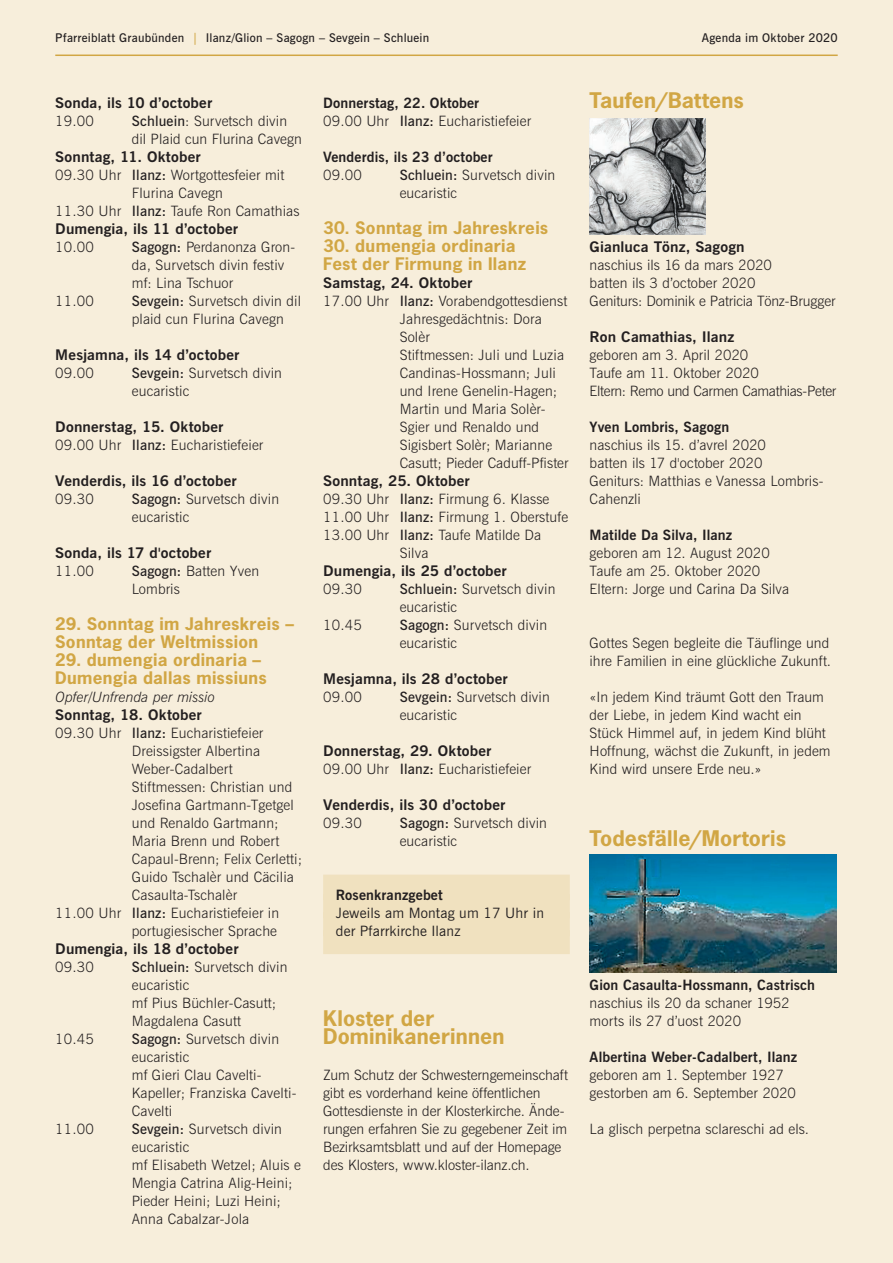
<style>
.page{position:relative;width:893px;height:1263px;background:#f7eedb}
.page>*{position:absolute;margin:0;border:0;box-sizing:border-box;transform-origin:0 0}
.t1{font:700 20.25px/18px "News Gothic";letter-spacing:.005em;color:#d1a644;scale:1.05 1}
.t2{font:700 16.35px/18px "News Gothic";letter-spacing:.015em;color:#d1a644;scale:1.05 1}
.t3{font:700 14.7px "News Gothic BT";letter-spacing:.01em;color:#231f20;scale:1.05 1}
.t4{font:300 14.25px/18px "News Gothic BT";letter-spacing:.01em;color:#231f20}
.t5{font:700 14.25px "News Gothic BT";letter-spacing:.01em;color:#231f20}
.t6{font:14.25px/18px "News Gothic BT";letter-spacing:.01em;color:#231f20}
.t7{font:italic 300 14.25px "News Gothic BT";color:#231f20}
.t8{font:600 12px "News Gothic BT";letter-spacing:.02em;color:#231f20}
.s1{color:#d1a644}
.s2{font-weight:600}
.s3{font-weight:700}
</style>
<div class="page">
<hr style="left:55px;top:55px;width:783px;height:1px;background:#d1a644">
<div style="left:323px;top:875px;width:247px;height:25px;background:#f0e1bf"></div>
<div style="left:323px;top:894px;width:247px;height:24px;background:#f0e1bf"></div>
<div style="left:323px;top:912px;width:247px;height:24px;background:#f0e1bf"></div>
<div style="left:323px;top:930px;width:247px;height:24px;background:#f0e1bf"></div>
<img style="left:590px;top:118px;width:115px;height:116px">
<img style="left:590px;top:854px;width:246px;height:118px">
<p class="t8" style="left:55px;top:31px;width:375px">Pfarreiblatt Graubünden <span class="s1">|</span> Ilanz/Glion – Sagogn – Sevgein – Schluein</p>
<p class="t8" style="left:702px;top:31px;width:137px">Agenda im Oktober 2020</p>
<p class="t3" style="left:55px;top:94px;width:151px">Sonda, ils 10 d’october</p>
<p class="t4" style="left:55px;top:112px;width:40px">19.00</p>
<p class="t4" style="left:132px;top:112px;width:171px"><span class="s2">Schluein</span>: Survetsch divin dil Plaid cun Flurina Cavegn</p>
<p class="t3" style="left:55px;top:148px;width:140px">Sonntag, 11. Oktober</p>
<p class="t4" style="left:55px;top:166px;width:231px">09.30 Uhr <span class="s2">Ilanz:</span> Wortgottesfeier mit</p>
<p class="t4" style="left:132px;top:184px;width:92px">Flurina Cavegn</p>
<p class="t4" style="left:55px;top:202px;width:246px">11.30 Uhr <span class="s2">Ilanz:</span> Taufe Ron Camathias</p>
<p class="t3" style="left:55px;top:220px;width:176px">Dumengia, ils 11 d’october</p>
<p class="t4" style="left:55px;top:238px;width:40px">10.00</p>
<p class="t4" style="left:132px;top:238px;width:165px"><span class="s2">Sagogn:</span> Perdanonza Gron&shy;da, Survetsch divin festiv mf: Lina Tschuor</p>
<p class="t4" style="left:55px;top:292px;width:40px">11.00</p>
<p class="t4" style="left:132px;top:292px;width:171px"><span class="s2">Sevgein:</span> Survetsch divin dil plaid cun Flurina Cavegn</p>
<p class="t3" style="left:55px;top:346px;width:177px">Mesjamna, ils 14 d’october</p>
<p class="t4" style="left:55px;top:364px;width:40px">09.00</p>
<p class="t4" style="left:132px;top:364px;width:152px"><span class="s2">Sevgein:</span> Survetsch divin eucaristic</p>
<p class="t3" style="left:55px;top:418px;width:162px">Donnerstag, 15. Oktober</p>
<p class="t4" style="left:55px;top:436px;width:210px">09.00 Uhr <span class="s2">Ilanz:</span> Eucharistiefeier</p>
<p class="t3" style="left:55px;top:472px;width:174px">Venderdis, ils 16 d’october</p>
<p class="t4" style="left:55px;top:490px;width:40px">09.30</p>
<p class="t4" style="left:132px;top:490px;width:149px"><span class="s2">Sagogn:</span> Survetsch divin eucaristic</p>
<p class="t3" style="left:55px;top:544px;width:150px">Sonda, ils 17 d'october</p>
<p class="t4" style="left:55px;top:562px;width:40px">11.00</p>
<p class="t4" style="left:132px;top:562px;width:129px"><span class="s2">Sagogn:</span> Batten Yven<br>Lombris</p>
<p class="t2" style="left:55px;top:614px;width:229px">29. Sonntag im Jahreskreis –<br>Sonntag der Weltmission</p>
<p class="t2" style="left:55px;top:650px;width:203px">29. dumengia ordinaria –<br>Dumengia dallas missiuns</p>
<p class="t7" style="left:56px;top:688px;width:161px">Opfer/Unfrenda per missio</p>
<p class="t3" style="left:55px;top:706px;width:141px">Sonntag, 18. Oktober</p>
<p class="t4" style="left:55px;top:724px;width:210px">09.30 Uhr <span class="s2">Ilanz:</span> Eucharistiefeier</p>
<p class="t4" style="left:132px;top:742px;width:130px">Dreissigster Albertina</p>
<p class="t4" style="left:132px;top:760px;width:102px">Weber-Cadalbert</p>
<p class="t4" style="left:132px;top:778px;width:162px">Stiftmessen: Christian und</p>
<p class="t4" style="left:132px;top:796px;width:163px">Josefina Gartmann-Tgetgel</p>
<p class="t4" style="left:132px;top:814px;width:148px">und Renaldo Gartmann;</p>
<p class="t4" style="left:132px;top:832px;width:149px">Maria Brenn und Robert</p>
<p class="t4" style="left:132px;top:850px;width:172px">Capaul-Brenn; Felix Cerletti;</p>
<p class="t4" style="left:132px;top:868px;width:164px">Guido Tschalèr und Cäcilia</p>
<p class="t4" style="left:132px;top:886px;width:107px">Casaulta-Tschalèr</p>
<p class="t4" style="left:55px;top:904px;width:226px">11.00 Uhr <span class="s2">Ilanz:</span> Eucharistiefeier in</p>
<p class="t4" style="left:132px;top:922px;width:147px">portugiesischer Sprache</p>
<p class="t3" style="left:55px;top:940px;width:176px">Dumengia, ils 18 d’october</p>
<p class="t4" style="left:55px;top:958px;width:40px">09.30</p>
<p class="t4" style="left:132px;top:958px;width:157px"><span class="s2">Schluein:</span> Survetsch divin eucaristic<br>mf Pius Büchler-Casutt;<br>Magdalena Casutt</p>
<p class="t4" style="left:55px;top:1030px;width:40px">10.45</p>
<p class="t4" style="left:132px;top:1030px;width:166px"><span class="s2">Sagogn:</span> Survetsch divin eucaristic<br>mf Gieri Clau Cavelti-<br>Kapeller; Franziska Cavelti-<br>Cavelti</p>
<p class="t4" style="left:55px;top:1120px;width:40px">11.00</p>
<p class="t4" style="left:132px;top:1120px;width:171px"><span class="s2">Sevgein:</span> Survetsch divin eucaristic<br>mf Elisabeth Wetzel; Aluis e<br>Mengia Catrina Alig-Heini;<br>Pieder Heini; Luzi Heini;<br>Anna Cabalzar-Jola</p>
<p class="t4" style="left:323px;top:94px;width:210px"><span class="s3">Donnerstag, 22. Oktober<br></span>09.00 Uhr <span class="s2">Ilanz:</span> Eucharistiefeier</p>
<p class="t5" style="left:323px;top:148px;width:171px">Venderdis, ils 23 d’october</p>
<p class="t4" style="left:323px;top:166px;width:40px">09.00</p>
<p class="t4" style="left:400px;top:166px;width:157px"><span class="s2">Schluein:</span> Survetsch divin eucaristic</p>
<p class="t2" style="left:323px;top:218px;width:216px">30. Sonntag im Jahreskreis</p>
<p class="t2" style="left:323px;top:236px;width:195px">30. dumengia ordinaria<br>Fest der Firmung in Ilanz</p>
<p class="t3" style="left:323px;top:274px;width:144px">Samstag, 24. Oktober</p>
<p class="t4" style="left:400px;top:292px;width:170px;text-indent:-77px">17.00 Uhr <span class="s2">Ilanz:</span> Vorabendgottesdienst<br>Jahresgedächtnis: Dora<br>Solèr<br>Stiftmessen: Juli und Luzia<br>Candinas-Hossmann; Juli und Irene Genelin-Hagen;<br>Martin und Maria Solèr-<br>Sgier und Renaldo und<br>Sigisbert Solèr; Marianne<br>Casutt; Pieder Caduff-Pfister</p>
<p class="t3" style="left:323px;top:472px;width:141px">Sonntag, 25. Oktober</p>
<p class="t4" style="left:323px;top:490px;width:228px">09.30 Uhr <span class="s2">Ilanz:</span> Firmung 6. Klasse</p>
<p class="t4" style="left:323px;top:508px;width:247px">11.00 Uhr <span class="s2">Ilanz:</span> Firmung 1. Oberstufe</p>
<p class="t4" style="left:323px;top:526px;width:220px">13.00 Uhr <span class="s2">Ilanz:</span> Taufe Matilde Da</p>
<p class="t4" style="left:400px;top:544px;width:30px">Silva</p>
<p class="t3" style="left:323px;top:562px;width:176px">Dumengia, ils 25 d’october</p>
<p class="t4" style="left:323px;top:580px;width:40px">09.30</p>
<p class="t4" style="left:400px;top:580px;width:157px"><span class="s2">Schluein:</span> Survetsch divin eucaristic</p>
<p class="t4" style="left:323px;top:616px;width:40px">10.45</p>
<p class="t4" style="left:400px;top:616px;width:149px"><span class="s2">Sagogn:</span> Survetsch divin eucaristic</p>
<p class="t3" style="left:323px;top:670px;width:177px">Mesjamna, ils 28 d’october</p>
<p class="t4" style="left:323px;top:688px;width:40px">09.00</p>
<p class="t4" style="left:400px;top:688px;width:152px"><span class="s2">Sevgein:</span> Survetsch divin eucaristic</p>
<p class="t3" style="left:323px;top:742px;width:162px">Donnerstag, 29. Oktober</p>
<p class="t4" style="left:323px;top:760px;width:210px">09.00 Uhr <span class="s2">Ilanz:</span> Eucharistiefeier</p>
<p class="t3" style="left:323px;top:796px;width:175px">Venderdis, ils 30 d’october</p>
<p class="t4" style="left:323px;top:814px;width:40px">09.30</p>
<p class="t4" style="left:400px;top:814px;width:149px"><span class="s2">Sagogn:</span> Survetsch divin eucaristic</p>
<p class="t5" style="left:336px;top:886px;width:108px">Rosenkranzgebet</p>
<p class="t6" style="left:336px;top:904px;width:210px">Jeweils am Montag um 17 Uhr in der Pfarrkirche Ilanz</p>
<h1 class="t1" style="left:323px;top:1009px;width:174px">Kloster der<br>Dominikanerinnen</h1>
<p class="t4" style="left:323px;top:1066px;width:246px">Zum Schutz der Schwesterngemeinschaft gibt es vorderhand keine öffentlichen Gottesdienste in der Klosterkirche. Ände&shy;rungen erfahren Sie zu gegebener Zeit im Bezirksamtsblatt und auf der Homepage des Klosters, www.kloster-ilanz.ch.</p>
<h1 class="t1" style="left:590px;top:91px;width:148px">Taufen/Battens</h1>
<p class="t3" style="left:590px;top:238px;width:149px">Gianluca Tönz, Sagogn</p>
<p class="t4" style="left:590px;top:256px;width:247px">naschius ils 16 da mars 2020<br>batten ils 3 d’october 2020<br>Geniturs: Dominik e Patricia Tönz-Brugger</p>
<p class="t3" style="left:590px;top:328px;width:139px">Ron Camathias, Ilanz</p>
<p class="t4" style="left:590px;top:346px;width:248px">geboren am 3. April 2020<br>Taufe am 11. Oktober 2020<br>Eltern: Remo und Carmen Camathias-Peter</p>
<p class="t5" style="left:590px;top:418px;width:141px">Yven Lombris, Sagogn</p>
<p class="t4" style="left:590px;top:436px;width:235px">naschius ils 15. d’avrel 2020<br>batten ils 17 d'october 2020<br>Geniturs: Matthias e Vanessa Lombris-<br>Cahenzli</p>
<p class="t5" style="left:590px;top:526px;width:144px">Matilde Da Silva, Ilanz</p>
<p class="t4" style="left:590px;top:544px;width:201px">geboren am 12. August 2020<br>Taufe am 25. Oktober 2020<br>Eltern: Jorge und Carina Da Silva</p>
<p class="t4" style="left:590px;top:634px;width:243px">Gottes Segen begleite die Täuflinge und ihre Familien in eine glückliche Zukunft.</p>
<p class="t4" style="left:590px;top:688px;width:243px">«In jedem Kind träumt Gott den Traum der Liebe, in jedem Kind wacht ein Stück Himmel auf, in jedem Kind blüht Hoffnung, wächst die Zukunft, in jedem Kind wird unsere Erde neu.»</p>
<h1 class="t1" style="left:590px;top:829px;width:189px">Todesfälle/Mortoris</h1>
<p class="t5" style="left:590px;top:976px;width:227px">Gion Casaulta-Hossmann, Castrisch</p>
<p class="t4" style="left:590px;top:994px;width:201px">naschius ils 20 da schaner 1952 morts ils 27 d’uost 2020</p>
<p class="t5" style="left:590px;top:1048px;width:209px">Albertina Weber-Cadalbert, Ilanz</p>
<p class="t4" style="left:590px;top:1066px;width:208px">geboren am 1. September 1927 gestorben am 6. September 2020</p>
<p class="t4" style="left:590px;top:1120px;width:221px">La glisch perpetna sclareschi ad els.</p>
</div>
